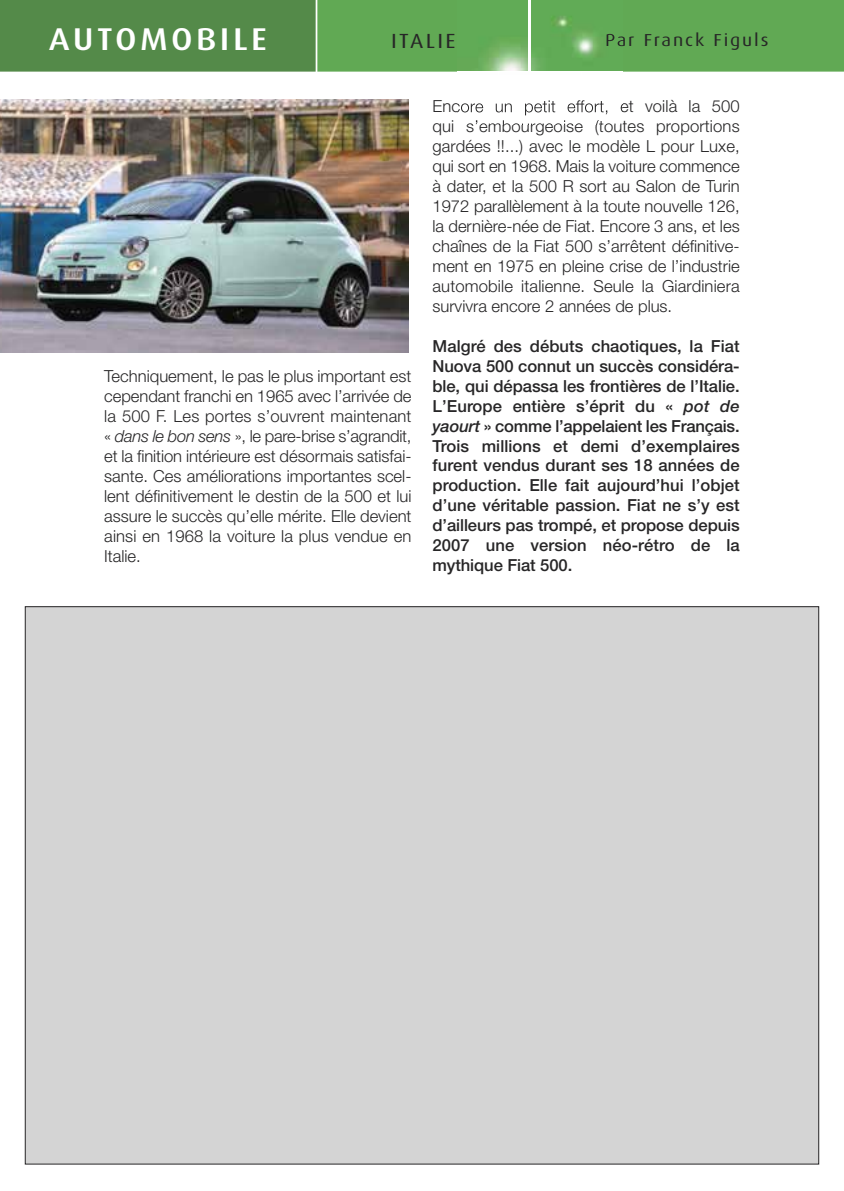
<style>
.page{position:relative;width:844px;height:1191px;background:#fff}
.page>*{position:absolute;margin:0;border:0;box-sizing:border-box;transform-origin:0 0}
.t1{font:500 31.5px "Dax";letter-spacing:.1em;color:#fff;scale:1.11 1}
.t2{font:20.47px "Dax";letter-spacing:.1em;color:#272627;scale:1.11 1}
.t3{font:17.32px "Dax";letter-spacing:.1em;color:#272627;scale:1.11 1}
.t4{font:300 16.62px/19.9px "Helvetica Neue";letter-spacing:.01em;color:#272627;text-align:justify}
.t5{font:500 16.62px/19.9px "Helvetica Neue";letter-spacing:-.005em;color:#272627;text-align:justify}
.s1{font-style:italic}
</style>
<div class="page">
<img style="left:0;top:99px;width:409px;height:254px">
<div style="left:0;top:0;width:843px;height:73px;background:#61a954"></div>
<div style="left:0;top:0;width:315px;height:73px;background:#548a49"></div>
<hr style="left:315px;top:0;width:2px;height:73px;background:#fff">
<hr style="left:0;top:72px;width:843px;height:3px;background:#fff">
<img style="left:457px;top:0;width:165px;height:124px">
<img style="left:457px;top:100px;width:136px;height:15px">
<img style="left:457px;top:120px;width:116px;height:4px">
<img style="left:606px;top:33px;width:16px;height:14px">
<img style="left:529px;top:0;width:1px;height:72px">
<div style="left:25px;top:606px;width:793px;height:558px;background:#d4d4d4"></div>
<h1 class="t1" style="left:49px;top:26px;width:198px">AUTOMOBILE</h1>
<p class="t2" style="left:391px;top:32px;width:59px">ITALIE</p>
<p class="t3" style="left:605px;top:32px;width:149px">Par Franck Figuls</p>
<p class="t4" style="left:104px;top:368px;width:309px">Techniquement, le pas le plus important est cependant franchi en 1965 avec l’arrivée de la 500 F. Les portes s’ouvrent maintenant « <span class="s1">dans le bon sens</span> », le pare-brise s’agrandit, et la finition intérieure est désormais satisfai&shy;sante. Ces améliorations importantes scel&shy;lent définitivement le destin de la 500 et lui assure le succès qu’elle mérite. Elle devient ainsi en 1968 la voiture la plus vendue en Italie.</p>
<p class="t4" style="left:432px;top:118px;width:309px">qui s’embourgeoise (toutes proportions gardées !!...) avec le modèle L pour Luxe, qui sort en 1968. Mais la voiture commence à dater, et la 500 R sort au Salon de Turin 1972 parallèlement à la toute nouvelle 126, la dernière-née de Fiat. Encore 3 ans, et les chaînes de la Fiat 500 s’arrêtent définitive&shy;ment en 1975 en pleine crise de l’industrie automobile italienne. Seule la Giardiniera survivra encore 2 années de plus.</p>
<p class="t5" style="left:432px;top:337px;width:309px">Malgré des débuts chaotiques, la Fiat Nuova 500 connut un succès considéra&shy;ble, qui dépassa les frontières de l’Italie.<br>L’Europe entière s’éprit du « <span class="s1">pot de yaourt</span> » comme l’appelaient les Français.<br>Trois millions et demi d’exemplaires furent vendus durant ses 18 années de production. Elle fait aujourd’hui l’objet d’une véritable passion. Fiat ne s’y est d’ailleurs pas trompé, et propose depuis 2007 une version néo-rétro de la mythique Fiat 500.</p>
</div>
